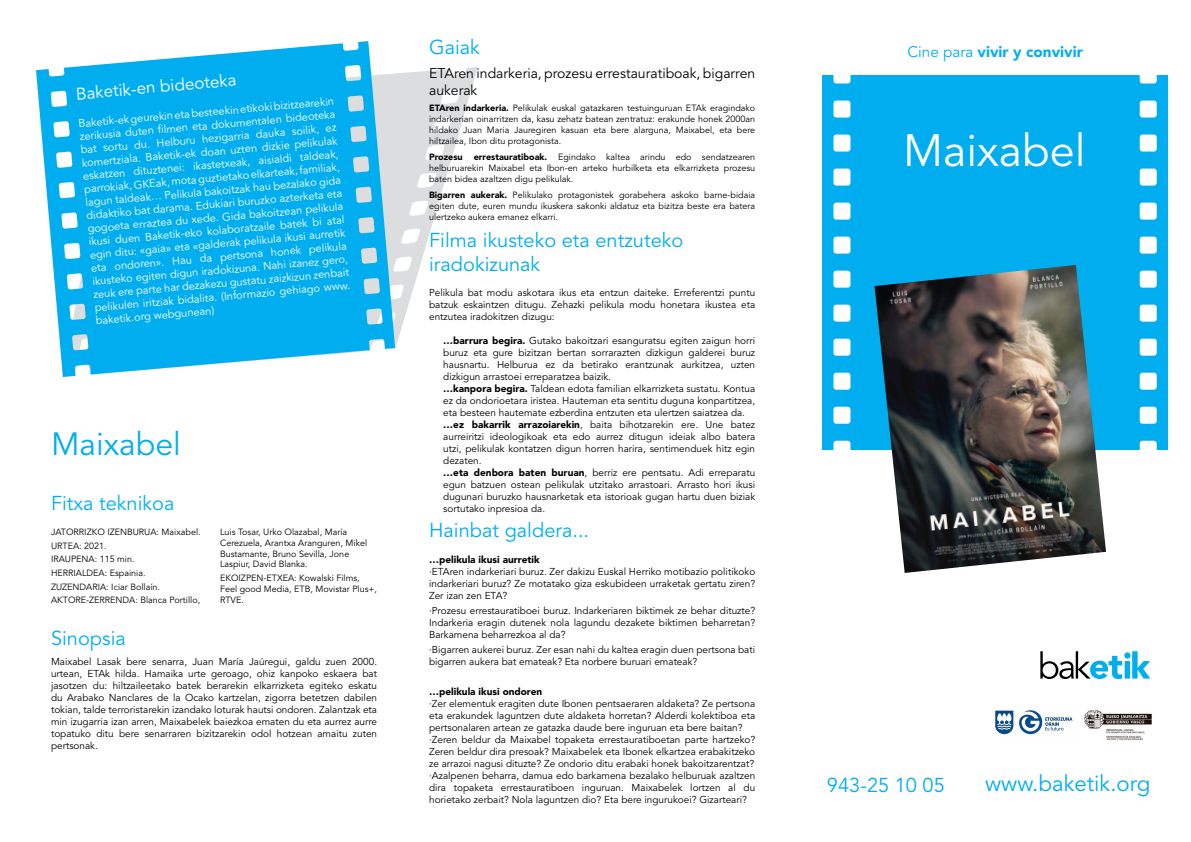
<style>
.page{position:relative;width:1191px;height:842px;background:#fff}
.page>*{position:absolute;margin:0;border:0;box-sizing:border-box;transform-origin:0 0}
.t1{font:45px "Avenir LT Std";color:#fff}
.t2{font:32px "Avenir LT Std";color:#00aeef}
.t3{font:22.3px "Avenir LT Std";color:#00aeef}
.t4{font:20px/24px "Avenir LT Std";color:#00aeef}
.t5{font:17px "Avenir LT Std";color:#fff}
.t6{font:900 15.3px "Avenir LT Std";color:#00aeef}
.t7{font:14px/16.8px "Avenir LT Std";color:#000}
.t8{font:11px/13.2px "Avenir LT Std";color:#fff;text-align:justify}
.t9{font:10px/12px "Avenir LT Std";color:#000;text-align:justify}
.t10{font:900 10px "Avenir LT Std";color:#000}
.t11{font:9px/10.8px "Avenir LT Std";color:#000}
.s1{font-weight:900}
.s2{font-weight:400}
</style>
<div class="page">
<svg style="left:395px;top:67px;width:83px;height:282px"></svg>
<svg style="left:36px;top:41px;width:359px;height:336px;background:#2ebbf0"></svg>
<div style="left:822px;top:75px;width:346px;height:374px;background:#00aeef"></div>
<svg style="left:1139px;top:75px;width:17px;height:9px"></svg>
<div style="left:1139px;top:101px;width:17px;height:17px;background:#fff;border-radius:3px"></div>
<div style="left:1139px;top:135px;width:17px;height:17px;background:#fff;border-radius:3px"></div>
<div style="left:1139px;top:169px;width:17px;height:17px;background:#fff;border-radius:3px"></div>
<div style="left:1139px;top:203px;width:17px;height:17px;background:#fff;border-radius:3px"></div>
<div style="left:1139px;top:237px;width:17px;height:17px;background:#fff;border-radius:3px"></div>
<div style="left:1139px;top:271px;width:17px;height:17px;background:#fff;border-radius:3px"></div>
<div style="left:1139px;top:305px;width:17px;height:17px;background:#fff;border-radius:3px"></div>
<div style="left:1139px;top:339px;width:17px;height:17px;background:#fff;border-radius:3px"></div>
<div style="left:1139px;top:373px;width:17px;height:17px;background:#fff;border-radius:3px"></div>
<div style="left:1139px;top:407px;width:17px;height:17px;background:#fff;border-radius:3px"></div>
<svg style="left:1139px;top:441px;width:17px;height:8px"></svg>
<svg style="left:833px;top:75px;width:17px;height:9px"></svg>
<div style="left:833px;top:101px;width:17px;height:17px;background:#fff;border-radius:3px"></div>
<div style="left:833px;top:135px;width:17px;height:17px;background:#fff;border-radius:3px"></div>
<div style="left:833px;top:169px;width:17px;height:17px;background:#fff;border-radius:3px"></div>
<div style="left:833px;top:203px;width:17px;height:17px;background:#fff;border-radius:3px"></div>
<div style="left:833px;top:237px;width:17px;height:17px;background:#fff;border-radius:3px"></div>
<div style="left:833px;top:271px;width:17px;height:17px;background:#fff;border-radius:3px"></div>
<div style="left:833px;top:305px;width:17px;height:17px;background:#fff;border-radius:3px"></div>
<div style="left:833px;top:339px;width:17px;height:17px;background:#fff;border-radius:3px"></div>
<div style="left:833px;top:373px;width:17px;height:17px;background:#fff;border-radius:3px"></div>
<div style="left:833px;top:407px;width:17px;height:17px;background:#fff;border-radius:3px"></div>
<svg style="left:833px;top:441px;width:17px;height:8px"></svg>
<svg style="left:1040px;top:651px;width:110px;height:28px"></svg>
<img style="left:874px;top:265px;width:232px;height:308px">
<img style="left:996px;top:710px;width:77px;height:25px">
<img style="left:1084px;top:709px;width:68px;height:31px">
<h3 class="t5" style="left:75px;top:84px;width:162px;rotate:-5deg">Baketik-en bideoteka</h3>
<p class="t8" style="left:78px;top:117px;width:258px;rotate:-5deg">Baketik-ek geurekin eta besteekin etikoki bizitzearekin zerikusia duten fi lmen eta dokumentalen bideoteka bat sortu du. Helburu hezigarria dauka soilik, ez komertziala. Baketik-ek doan uzten dizkie pelikulak eskatzen dituztenei: ikastetxeak, aisialdi taldeak, parrokiak, GKEak, mota guztietako elkarteak, familiak, lagun taldeak… Pelikula bakoitzak hau bezalako gida didaktiko bat darama. Edukiari buruzko azterketa eta gogoeta erraztea du xede. Gida bakoitzean pelikula ikusi duen Baketik-eko kolaboratzaile batek bi atal egin ditu: «gaia» eta «galderak pelikula ikusi aurretik eta ondoren». Hau da pertsona honek pelikula ikusteko egiten digun iradokizuna. Nahi izanez gero, zeuk ere parte har dezakezu gustatu zaizkizun zenbait pelikulen iritziak bidalita. (Informazio gehiago www. baketik.org webgunean)</p>
<h2 class="t2" style="left:51px;top:425px;width:131px">Maixabel</h2>
<h3 class="t4" style="left:51px;top:491px;width:125px">Fitxa teknikoa</h3>
<h3 class="t4" style="left:429px;top:35px;width:52px">Gaiak</h3>
<h3 class="t7" style="left:429px;top:65px;width:328px">ETAren indarkeria, prozesu errestauratiboak, bigarren aukerak</h3>
<p class="t11" style="left:429px;top:103px;width:327px;text-align:justify"><span class="s1">ETAren indarkeria.</span> Pelikulak euskal gatazkaren testuinguruan ETAk eragindako indarkerian oinarritzen da, kasu zehatz batean zentratuz: erakunde honek 2000an hildako Juan Maria Jauregiren kasuan eta bere alarguna, Maixabel, eta bere hiltzailea, Ibon ditu protagonista.</p>
<p class="t11" style="left:429px;top:152px;width:327px;text-align:justify"><span class="s1">Prozesu errestauratiboak.</span> Egindako kaltea arindu edo sendatzearen helburuarekin Maixabel eta Ibon-en arteko hurbilketa eta elkarrizketa prozesu baten bidea azaltzen digu pelikulak.</p>
<p class="t11" style="left:429px;top:190px;width:327px;text-align:justify"><span class="s1">Bigarren aukerak.</span> Pelikulako protagonistek gorabehera askoko barne-bidaia egiten dute, euren mundu ikuskera sakonki aldatuz eta bizitza beste era batera ulertzeko aukera emanez elkarri.</p>
<h3 class="t4" style="left:429px;top:228px;width:256px">Filma ikusteko eta entzuteko iradokizunak</h3>
<p class="t9" style="left:429px;top:286px;width:328px">Pelikula bat modu askotara ikus eta entzun daiteke. Erreferentzi puntu batzuk eskaintzen ditugu. Zehazki pelikula modu honetara ikustea eta entzutea iradokitzen dizugu:</p>
<p class="t9" style="left:443px;top:334px;width:313px;text-align:left"><span class="s1">…barrura begira.</span> Gutako bakoitzari esanguratsu egiten zaigun horri buruz eta gure bizitzan bertan sorrarazten dizkigun galderei buruz hausnartu. Helburua ez da betirako erantzunak aurkitzea, uzten dizkigun arrastoei erreparatzea baizik.<br><span class="s1">…kanpora begira.</span> Taldean edota familian elkarrizketa sustatu. Kontua ez da ondorioetara iristea. Hauteman eta sentitu duguna konpartitzea, eta besteen hautemate ezberdina entzuten eta ulertzen saiatzea da. <span class="s1">…ez bakarrik arrazoiarekin</span>, baita bihotzarekin ere. Une batez aurreiritzi ideologikoak eta edo aurrez ditugun ideiak albo batera utzi, pelikulak kontatzen digun horren harira, sentimenduek hitz egin dezaten.<br><span class="s1">…eta denbora baten buruan</span>, berriz ere pentsatu. Adi erreparatu egun batzuen ostean pelikulak utzitako arrastoari. Arrasto hori ikusi dugunari buruzko hausnarketak eta istorioak gugan hartu duen biziak sortutako inpresioa da.</p>
<p class="t11" style="left:51px;top:527px;width:151px">JATORRIZKO IZENBURUA: Maixabel.</p>
<h3 class="t4" style="left:429px;top:519px;width:161px">Hainbat galdera...</h3>
<p class="t11" style="left:51px;top:539px;width:151px;line-height:13.6px">URTEA: 2021.<br>IRAUPENA: 115 min.<br>HERRIALDEA: Espainia.<br>ZUZENDARIA: Iciar Bollaín.<br>AKTORE-ZERRENDA: Blanca Portillo,</p>
<p class="t11" style="left:220px;top:527px;width:149px">Luis Tosar, Urko Olazabal, María<br>Cerezuela, Arantxa Aranguren, Mikel<br>Bustamante, Bruno Sevilla, Jone<br>Laspiur, David Blanka.</p>
<p class="t11" style="left:220px;top:573px;width:158px">EKOIZPEN-ETXEA: Kowalski Films,<br>Feel good Media, ETB, Movistar Plus+,<br>RTVE.</p>
<p class="t10" style="left:429px;top:554px;width:112px">…pelikula ikusi aurretik</p>
<p class="t9" style="left:429px;top:566px;width:328px">·ETAren indarkeriari buruz. Zer dakizu Euskal Herriko motibazio politikoko indarkeriari buruz? Ze motatako giza eskubideen urraketak gertatu ziren?<br>Zer izan zen ETA?</p>
<p class="t9" style="left:429px;top:605px;width:327px">·Prozesu errestauratiboei buruz. Indarkeriaren biktimek ze behar dituzte?<br>Indarkeria eragin dutenek nola lagundu dezakete biktimen beharretan?<br>Barkamena beharrezkoa al da?</p>
<p class="t9" style="left:429px;top:644px;width:327px">·Bigarren aukerei buruz. Zer esan nahi du kaltea eragin duen pertsona bati bigarren aukera bat emateak? Eta norbere buruari emateak?</p>
<p class="t10" style="left:429px;top:685px;width:115px">…pelikula ikusi ondoren</p>
<p class="t9" style="left:429px;top:697px;width:327px;text-align:left">·Zer elementuk eragiten dute Ibonen pentsaeraren aldaketa? Ze pertsona eta erakundek laguntzen dute aldaketa horretan? Alderdi kolektiboa eta pertsonalaren artean ze gatazka daude bere inguruan eta bere baitan? ·Zeren beldur da Maixabel topaketa errestauratiboetan parte hartzeko?<br>Zeren beldur dira presoak? Maixabelek eta Ibonek elkartzea erabakitzeko ze arrazoi nagusi dituzte? Ze ondorio ditu erabaki honek bakoitzarentzat? ·Azalpenen beharra, damua edo barkamena bezalako helburuak azaltzen dira topaketa errestauratiboen inguruan. Maixabelek lortzen al du horietako zerbait? Nola laguntzen dio? Eta bere ingurukoei? Gizarteari?</p>
<h3 class="t4" style="left:51px;top:627px;width:76px">Sinopsia</h3>
<p class="t9" style="left:51px;top:656px;width:328px">Maixabel Lasak bere senarra, Juan María Jaúregui, galdu zuen 2000. urtean, ETAk hilda. Hamaika urte geroago, ohiz kanpoko eskaera bat jasotzen du: hiltzaileetako batek berarekin elkarrizketa egiteko eskatu du Arabako Nanclares de la Ocako kartzelan, zigorra betetzen dabilen tokian, talde terroristarekin izandako loturak hautsi ondoren. Zalantzak eta min izugarria izan arren, Maixabelek baiezkoa ematen du eta aurrez aurre topatuko ditu bere senarraren bizitzarekin odol hotzean amaitu zuten pertsonak.</p>
<h3 class="t6" style="left:907px;top:42px;width:177px"><span class="s2">Cine para</span> vivir y convivir</h3>
<h1 class="t1" style="left:903px;top:125px;width:184px">Maixabel</h1>
<h3 class="t4" style="left:827px;top:774px;width:119px">943-25 10 05</h3>
<h3 class="t3" style="left:985px;top:770px;width:167px">www.baketik.org</h3>
</div>
